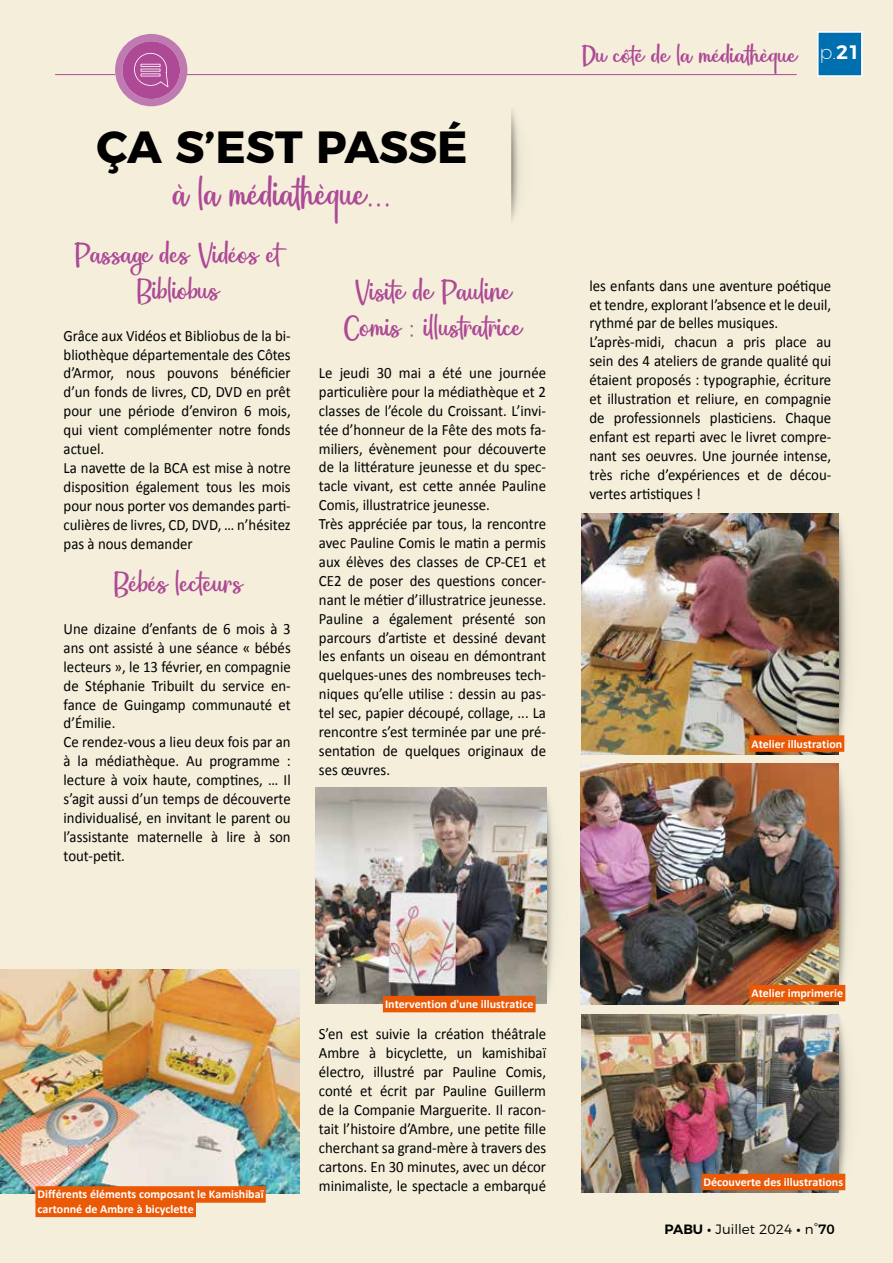
<style>
.page{position:relative;width:893px;height:1263px;background:#fff}
.page>*{position:absolute;margin:0;border:0;box-sizing:border-box;transform-origin:0 0}
.t1{font:700 45px "Montserrat";color:#000}
.t2{font:40.5px "Astronauta Script";color:#ad4995;scale:.88 1}
.t3{font:30px/36px "Astronauta Script";color:#ad4995;text-align:center;scale:.94 1}
.t4{font:25.5px "Astronauta Script";color:#ad4995}
.t5{font:200 19.5px "Montserrat";color:#fff}
.t6{font:15.75px/18.9px "Calibri";color:#000;scale:.94 1}
.t7{font:300 13.5px "Montserrat";color:#000}
.t8{font:700 12px/14.4px "Calibri";color:#fff}
.s1{font-weight:600}
.s2{font-weight:500}
</style>
<div class="page">
<div style="left:0;top:1px;width:893px;height:1262px;background:#f4eedb"></div>
<img style="left:546px;top:788px;width:9px;height:214px">
<img style="left:581px;top:513px;width:267px;height:241px">
<img style="left:581px;top:764px;width:267px;height:241px">
<img style="left:581px;top:1014px;width:267px;height:179px">
<hr style="left:55px;top:74px;width:742px;height:1px;background:#ad4995">
<img style="left:511px;top:110px;width:9px;height:111px">
<svg style="left:115px;top:34px;width:72px;height:72px"></svg>
<img style="left:315px;top:787px;width:231px;height:217px">
<img style="left:0;top:969px;width:299px;height:225px">
<div style="left:749px;top:985px;width:96px;height:16px;background:#ea5906"></div>
<div style="left:749px;top:735px;width:95px;height:17px;background:#ea5906"></div>
<div style="left:383px;top:996px;width:153px;height:16px;background:#ea5906"></div>
<div style="left:701px;top:1174px;width:144px;height:16px;background:#ea5906"></div>
<div style="left:35px;top:1186px;width:231px;height:17px;background:#ea5906"></div>
<div style="left:35px;top:1200px;width:161px;height:17px;background:#ea5906"></div>
<svg style="left:817px;top:31px;width:46px;height:46px;background:#2483b9"></svg>
<h1 class="t1" style="left:97px;top:110px;width:373px">ÇA S’EST PASSÉ</h1>
<h2 class="t2" style="left:172px;top:168px;width:251px">à la médiathèque...</h2>
<h3 class="t3" style="left:74px;top:237px;width:220px">Passage des Vidéos et<br>Bibliobus</h3>
<p class="t6" style="left:64px;top:325px;width:243px">Grâce aux Vidéos et Bibliobus de la bi&shy;bliothèque départementale des Côtes d’Armor, nous pouvons bénéficier d’un fonds de livres, CD, DVD en prêt pour une période d’environ 6 mois, qui vient complémenter notre fonds actuel.<br>La navette de la BCA est mise à notre disposition également tous les mois pour nous porter vos demandes parti&shy;culières de livres, CD, DVD, … n’hésitez pas à nous demander</p>
<h3 class="t3" style="left:113px;top:567px;width:139px">Bébés lecteurs</h3>
<p class="t6" style="left:64px;top:618px;width:243px">Une dizaine d’enfants de 6 mois à 3 ans ont assisté à une séance « bébés lecteurs », le 13 février, en compagnie de Stéphanie Tribuilt du service en&shy;fance de Guingamp communauté et d’Émilie.<br>Ce rendez-vous a lieu deux fois par an à la médiathèque. Au programme : lecture à voix haute, comptines, … Il s’agit aussi d’un temps de découverte individualisé, en invitant le parent ou l’assistante maternelle à lire à son tout-petit.</p>
<h3 class="t3" style="left:343px;top:275px;width:191px">Visite de Pauline<br>Comis : illustratrice</h3>
<p class="t6" style="left:319px;top:362px;width:243px">Le jeudi 30 mai a été une journée particulière pour la médiathèque et 2 classes de l’école du Croissant. L’invi&shy;tée d’honneur de la Fête des mots fa&shy;miliers, évènement pour découverte de la littérature jeunesse et du spec&shy;tacle vivant, est cette année Pauline Comis, illustratrice jeunesse.<br>Très appréciée par tous, la rencontre avec Pauline Comis le matin a permis aux élèves des classes de CP-CE1 et CE2 de poser des questions concer&shy;nant le métier d’illustratrice jeunesse.<br>Pauline a également présenté son parcours d’artiste et dessiné devant les enfants un oiseau en démontrant quelques-unes des nombreuses tech&shy;niques qu’elle utilise : dessin au pas&shy;tel sec, papier découpé, collage, ... La rencontre s’est terminée par une pré&shy;sentation de quelques originaux de ses œuvres.</p>
<h3 class="t4" style="left:581px;top:39px;width:217px">Du côté de la médiathèque</h3>
<p class="t5" style="left:819px;top:37px;width:42px">p.<span class="s1">21</span></p>
<p class="t6" style="left:589px;top:275px;width:259px">les enfants dans une aventure poétique et tendre, explorant l’absence et le deuil, rythmé par de belles musiques.<br>L’après-midi, chacun a pris place au sein des 4 ateliers de grande qualité qui étaient proposés : typographie, écriture et illustration et reliure, en compagnie de professionnels plasticiens. Chaque enfant est reparti avec le livret compre&shy;nant ses oeuvres. Une journée intense, très riche d’expériences et de décou&shy;vertes artistiques !</p>
<p class="t8" style="left:751px;top:736px;width:92px">Atelier illustration</p>
<p class="t8" style="left:38px;top:1187px;width:228px">Différents éléments composant le Kamishibaï cartonné de Ambre à bicyclette</p>
<p class="t8" style="left:385px;top:996px;width:150px">Intervention d'une illustratice</p>
<p class="t6" style="left:319px;top:1024px;width:243px;text-align:justify">S’en est suivie la création théâtrale Ambre à bicyclette, un kamishibaï électro, illustré par Pauline Comis, conté et écrit par Pauline Guillerm de la Companie Marguerite. Il racon&shy;tait l’histoire d’Ambre, une petite fille cherchant sa grand-mère à travers des cartons. En 30 minutes, avec un décor minimaliste, le spectacle a embarqué</p>
<p class="t8" style="left:751px;top:985px;width:93px">Atelier imprimerie</p>
<p class="t8" style="left:704px;top:1174px;width:141px">Découverte des illustrations</p>
<p class="t7" style="left:665px;top:1218px;width:172px"><span class="s1">PABU •</span> Juillet 2024 <span class="s1">•</span> n°<span class="s2">70</span></p>
</div>
